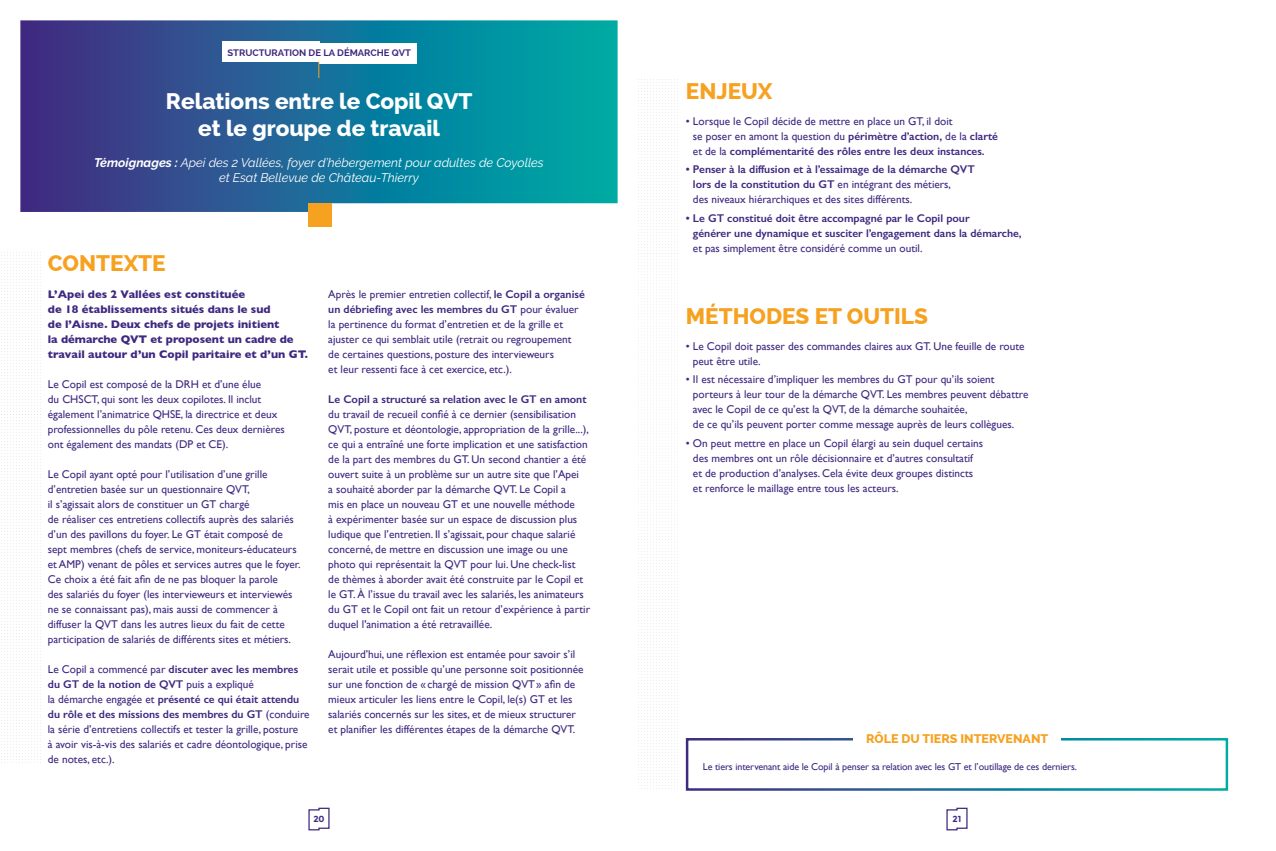
<style>
.page{position:relative;width:1276px;height:851px;background:#fff}
.page>*{position:absolute;margin:0;border:0;box-sizing:border-box;transform-origin:0 0}
.t1{font:800 22.5px/27px "Raleway";color:#fff;text-align:center}
.t2{font:800 22.5px "Raleway";color:#f6a120}
.t3{font:italic 12.5px/15px "Raleway";color:#fff;text-align:center}
.t4{font:800 12.5px "Raleway";color:#f6a120}
.t5{font:11.25px/15px "Gill Sans";color:#3f2880}
.t6{font:600 11.25px/15px "Gill Sans";color:#3f2880}
.t7{font:700 11.25px/15px "Gill Sans";color:#3f2880}
.t8{font:10px "Gill Sans";letter-spacing:-.01em;color:#3f2880}
.t9{font:700 9.38px "Raleway";color:#3f277e}
.t10{font:700 8.75px "Montserrat";color:#3f2880}
.s1{font-weight:700}
.s2{font-weight:600}
.s3{font-weight:400}
</style>
<div class="page">
<svg style="left:308px;top:807px;width:22px;height:23px"></svg>
<svg style="left:946px;top:807px;width:22px;height:23px"></svg>
<img style="left:638px;top:79px;width:40px;height:626px">
<img style="left:638px;top:254px;width:40px;height:15px">
<img style="left:638px;top:80px;width:40px;height:15px">
<img style="left:638px;top:722px;width:65px;height:69px">
<img style="left:638px;top:707px;width:40px;height:13px">
<img style="left:1px;top:267px;width:40px;height:496px">
<img style="left:1px;top:414px;width:40px;height:15px">
<img style="left:1px;top:252px;width:40px;height:13px">
<svg style="left:20px;top:20px;width:597px;height:192px;background:#217099"></svg>
<div style="left:222px;top:42px;width:97px;height:20px;background:#fff"></div>
<div style="left:319px;top:44px;width:97px;height:20px;background:#fff"></div>
<svg style="left:318px;top:62px;width:1px;height:16px"></svg>
<div style="left:309px;top:203px;width:23px;height:23px;background:#f6a120"></div>
<div style="left:686px;top:737px;width:542px;height:53px;border:2px solid #fff"></div>
<div style="left:853px;top:727px;width:207px;height:18px;background:#fff"></div>
<p class="t9" style="left:227px;top:47px;width:185px">STRUCTURATION DE LA DÉMARCHE QVT</p>
<h1 class="t1" style="left:166px;top:88px;width:308px">Relations entre le Copil QVT et le groupe de travail</h1>
<p class="t3" style="left:94px;top:155px;width:451px"><span class="s1">Témoignages :</span> Apei des 2 Vallées, foyer d’hébergement pour adultes de Coyolles et Esat Bellevue de Château-Thierry</p>
<h1 class="t2" style="left:48px;top:250px;width:119px">CONTEXTE</h1>
<p class="t7" style="left:48px;top:286px;width:262px">L’Apei des 2 Vallées est constituée<br>de 18 établissements situés dans le sud<br>de l’Aisne. Deux chefs de projets initient<br>la démarche QVT et proposent un cadre de travail autour d’un Copil paritaire et d’un GT.</p>
<p class="t5" style="left:48px;top:376px;width:238px">Le Copil est composé de la DRH et d’une élue<br>du CHSCT, qui sont les deux copilotes. Il inclut également l’animatrice QHSE, la directrice et deux professionnelles du pôle retenu. Ces deux dernières ont également des mandats (DP et CE).</p>
<p class="t5" style="left:48px;top:466px;width:254px">Le Copil ayant opté pour l’utilisation d’une grille d’entretien basée sur un questionnaire QVT,<br>il s’agissait alors de constituer un GT chargé<br>de réaliser ces entretiens collectifs auprès des salariés d’un des pavillons du foyer. Le GT était composé de sept membres (chefs de service, moniteurs-éducateurs et AMP) venant de pôles et services autres que le foyer.<br>Ce choix a été fait afin de ne pas bloquer la parole<br>des salariés du foyer (les intervieweurs et interviewés ne se connaissant pas), mais aussi de commencer à diffuser la QVT dans les autres lieux du fait de cette participation de salariés de différents sites et métiers.</p>
<p class="t5" style="left:48px;top:661px;width:263px">Le Copil a commencé par <span class="s2">discuter avec les membres du GT de la notion de QVT</span> puis a expliqué<br>la démarche engagée et <span class="s2">présenté ce qui était attendu du rôle et des missions des membres du GT</span> (conduire la série d’entretiens collectifs et tester la grille, posture<br>à avoir vis-à-vis des salariés et cadre déontologique, prise de notes, etc.).</p>
<p class="t5" style="left:328px;top:286px;width:258px">Après le premier entretien collectif, <span class="s2">le Copil a organisé un débriefing avec les membres du GT</span> pour évaluer la pertinence du format d’entretien et de la grille et ajuster ce qui semblait utile (retrait ou regroupement de certaines questions, posture des intervieweurs<br>et leur ressenti face à cet exercice, etc.).</p>
<p class="t6" style="left:328px;top:391px;width:260px">Le Copil a structuré sa relation avec le GT en amont</p>
<p class="t5" style="left:328px;top:406px;width:263px">du travail de recueil confié à ce dernier (sensibilisation QVT, posture et déontologie, appropriation de la grille...), ce qui a entraîné une forte implication et une satisfaction de la part des membres du GT. Un second chantier a été ouvert suite à un problème sur un autre site que l’Apei<br>a souhaité aborder par la démarche QVT. Le Copil a<br>mis en place un nouveau GT et une nouvelle méthode<br>à expérimenter basée sur un espace de discussion plus ludique que l’entretien. Il s’agissait, pour chaque salarié concerné, de mettre en discussion une image ou une photo qui représentait la QVT pour lui. Une check-list<br>de thèmes à aborder avait été construite par le Copil et le GT. À l’issue du travail avec les salariés, les animateurs du GT et le Copil ont fait un retour d’expérience à partir duquel l'animation a été retravaillée.</p>
<p class="t5" style="left:328px;top:646px;width:257px">Aujourd’hui, une réflexion est entamée pour savoir s’il serait utile et possible qu’une personne soit positionnée sur une fonction de « chargé de mission QVT» afin de mieux articuler les liens entre le Copil, le(s) GT et les salariés concernés sur les sites, et de mieux structurer et planifier les différentes étapes de la démarche QVT.</p>
<h1 class="t2" style="left:686px;top:78px;width:88px">ENJEUX</h1>
<p class="t5" style="left:693px;top:113px;width:306px;text-indent:-7px">• Lorsque le Copil décide de mettre en place un GT, il doit<br>se poser en amont la question du <span class="s2">périmètre d’action,</span> de la <span class="s2">clarté </span>et de la <span class="s2">complémentarité des rôles entre les deux instances.</span></p>
<p class="t6" style="left:693px;top:162px;width:283px;text-indent:-7px">• Penser à la diffusion et à l’essaimage de la démarche QVT lors de la constitution du GT <span class="s3">en intégrant des métiers,<br>des niveaux hiérarchiques et des sites différents.</span></p>
<p class="t6" style="left:693px;top:210px;width:330px;text-indent:-7px">• Le GT constitué doit être accompagné par le Copil pour<br>générer une dynamique et susciter l’engagement dans la démarche,</p>
<p class="t5" style="left:693px;top:240px;width:231px">et pas simplement être considéré comme un outil.</p>
<h1 class="t2" style="left:686px;top:303px;width:244px">MÉTHODES ET OUTILS</h1>
<p class="t5" style="left:693px;top:338px;width:333px;text-indent:-7px">• Le Copil doit passer des commandes claires aux GT. Une feuille de route peut être utile.</p>
<p class="t5" style="left:693px;top:372px;width:337px;text-indent:-7px">• Il est nécessaire d’impliquer les membres du GT pour qu’ils soient porteurs à leur tour de la démarche QVT. Les membres peuvent débattre avec le Copil de ce qu’est la QVT, de la démarche souhaitée,<br>de ce qu’ils peuvent porter comme message auprès de leurs collègues.</p>
<p class="t5" style="left:693px;top:435px;width:292px;text-indent:-7px">• On peut mettre en place un Copil élargi au sein duquel certains des membres ont un rôle décisionnaire et d’autres consultatif et de production d’analyses. Cela évite deux groupes distincts et renforce le maillage entre tous les acteurs.</p>
<p class="t4" style="left:866px;top:731px;width:184px">RÔLE DU TIERS INTERVENANT</p>
<p class="t8" style="left:703px;top:760px;width:376px">Le tiers intervenant aide le Copil à penser sa relation avec les GT et l’outillage de ces derniers.</p>
<p class="t10" style="left:313px;top:813px;width:13px">20</p>
<p class="t10" style="left:952px;top:813px;width:10px">21</p>
</div>
